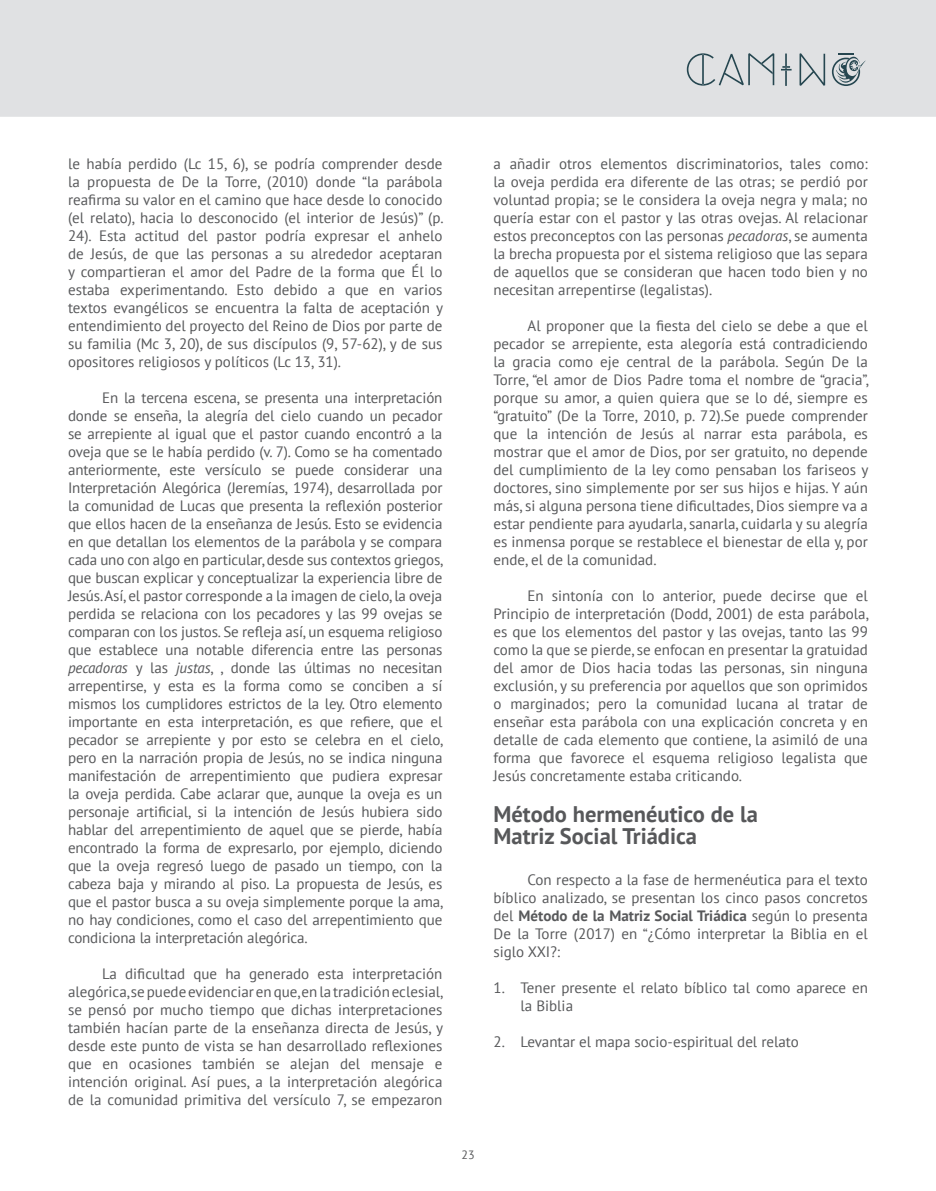
<style>
.page{position:relative;width:936px;height:1191px;background:#fff}
.page>*{position:absolute;margin:0;border:0;box-sizing:border-box;transform-origin:0 0}
.t1{font:700 22.5px/22.5px "PT Sans";color:#57585a}
.t2{font:15px/18px "PT Sans";color:#57585a;text-align:justify}
.t3{font:12px "PT Sans";color:#57585a}
.s1{font-style:italic}
.s2{font-weight:700}
</style>
<div class="page">
<div style="left:0;top:0;width:935px;height:117px;background:#e0e1e3"></div>
<svg style="left:686px;top:53px;width:88px;height:33px;background:#c1c8cb"></svg>
<svg style="left:780px;top:53px;width:11px;height:33px"></svg>
<svg style="left:799px;top:53px;width:26px;height:33px"></svg>
<svg style="left:831px;top:53px;width:34px;height:33px"></svg>
<p class="t2" style="left:68px;top:154px;width:377px">le había perdido (Lc 15, 6), se podría comprender desde la propuesta de De la Torre, (2010) donde “la parábola reafirma su valor en el camino que hace desde lo conocido (el relato), hacia lo desconocido (el interior de Jesús)” (p.<br>24). Esta actitud del pastor podría expresar el anhelo de Jesús, de que las personas a su alrededor aceptaran y compartieran el amor del Padre de la forma que Él lo estaba experimentando. Esto debido a que en varios textos evangélicos se encuentra la falta de aceptación y entendimiento del proyecto del Reino de Dios por parte de su familia (Mc 3, 20), de sus discípulos (9, 57-62), y de sus opositores religiosos y políticos (Lc 13, 31).</p>
<p class="t2" style="left:68px;top:388px;width:377px;text-indent:34px">En la tercena escena, se presenta una interpretación donde se enseña, la alegría del cielo cuando un pecador se arrepiente al igual que el pastor cuando encontró a la oveja que se le había perdido (v. 7). Como se ha comentado anteriormente, este versículo se puede considerar una Interpretación Alegórica (Jeremías, 1974), desarrollada por la comunidad de Lucas que presenta la reflexión posterior que ellos hacen de la enseñanza de Jesús. Esto se evidencia en que detallan los elementos de la parábola y se compara cada uno con algo en particular, desde sus contextos griegos, que buscan explicar y conceptualizar la experiencia libre de Jesús. Así, el pastor corresponde a la imagen de cielo, la oveja perdida se relaciona con los pecadores y las 99 ovejas se comparan con los justos. Se refleja así, un esquema religioso que establece una notable diferencia entre las personas <span class="s1">pecadoras</span> y las <span class="s1">justas</span>, , donde las últimas no necesitan arrepentirse, y esta es la forma como se conciben a sí mismos los cumplidores estrictos de la ley. Otro elemento importante en esta interpretación, es que refiere, que el pecador se arrepiente y por esto se celebra en el cielo, pero en la narración propia de Jesús, no se indica ninguna manifestación de arrepentimiento que pudiera expresar la oveja perdida. Cabe aclarar que, aunque la oveja es un personaje artificial, si la intención de Jesús hubiera sido hablar del arrepentimiento de aquel que se pierde, había encontrado la forma de expresarlo, por ejemplo, diciendo que la oveja regresó luego de pasado un tiempo, con la cabeza baja y mirando al piso. La propuesta de Jesús, es que el pastor busca a su oveja simplemente porque la ama, no hay condiciones, como el caso del arrepentimiento que condiciona la interpretación alegórica.</p>
<p class="t2" style="left:68px;top:964px;width:377px;text-indent:34px">La dificultad que ha generado esta interpretación alegórica, se puede evidenciar en que, en la tradición eclesial, se pensó por mucho tiempo que dichas interpretaciones también hacían parte de la enseñanza directa de Jesús, y desde este punto de vista se han desarrollado reflexiones que en ocasiones también se alejan del mensaje e intención original. Así pues, a la interpretación alegórica de la comunidad primitiva del versículo 7, se empezaron</p>
<p class="t3" style="left:461px;top:1146px;width:15px">23</p>
<p class="t2" style="left:493px;top:154px;width:376px">a añadir otros elementos discriminatorios, tales como: la oveja perdida era diferente de las otras; se perdió por voluntad propia; se le considera la oveja negra y mala; no quería estar con el pastor y las otras ovejas. Al relacionar estos preconceptos con las personas <span class="s1">pecadoras</span>, se aumenta la brecha propuesta por el sistema religioso que las separa de aquellos que se consideran que hacen todo bien y no necesitan arrepentirse (legalistas).</p>
<p class="t2" style="left:493px;top:316px;width:377px;text-indent:34px">Al proponer que la fiesta del cielo se debe a que el pecador se arrepiente, esta alegoría está contradiciendo la gracia como eje central de la parábola. Según De la Torre, “el amor de Dios Padre toma el nombre de “gracia”, porque su amor, a quien quiera que se lo dé, siempre es “gratuito” (De la Torre, 2010, p. 72).Se puede comprender que la intención de Jesús al narrar esta parábola, es mostrar que el amor de Dios, por ser gratuito, no depende del cumplimiento de la ley como pensaban los fariseos y doctores, sino simplemente por ser sus hijos e hijas. Y aún más, si alguna persona tiene dificultades, Dios siempre va a estar pendiente para ayudarla, sanarla, cuidarla y su alegría es inmensa porque se restablece el bienestar de ella y, por ende, el de la comunidad.</p>
<p class="t2" style="left:493px;top:586px;width:377px;text-indent:34px">En sintonía con lo anterior, puede decirse que el Principio de interpretación (Dodd, 2001) de esta parábola, es que los elementos del pastor y las ovejas, tanto las 99 como la que se pierde, se enfocan en presentar la gratuidad del amor de Dios hacia todas las personas, sin ninguna exclusión, y su preferencia por aquellos que son oprimidos o marginados; pero la comunidad lucana al tratar de enseñar esta parábola con una explicación concreta y en detalle de cada elemento que contiene, la asimiló de una forma que favorece el esquema religioso legalista que Jesús concretamente estaba criticando.</p>
<h1 class="t1" style="left:493px;top:802px;width:266px">Método hermenéutico de la<br>Matriz Social Triádica</h1>
<p class="t2" style="left:493px;top:870px;width:376px;text-indent:34px">Con respecto a la fase de hermenéutica para el texto bíblico analizado, se presentan los cinco pasos concretos del <span class="s2">Método de la Matriz Social Triádica</span> según lo presenta De la Torre (2017) en “¿Cómo interpretar la Biblia en el siglo XXI?:</p>
<p class="t2" style="left:520px;top:978px;width:349px;text-indent:-27px">1. Tener presente el relato bíblico tal como aparece en la Biblia</p>
<p class="t2" style="left:493px;top:1032px;width:307px">2. Levantar el mapa socio-espiritual del relato</p>
</div>
